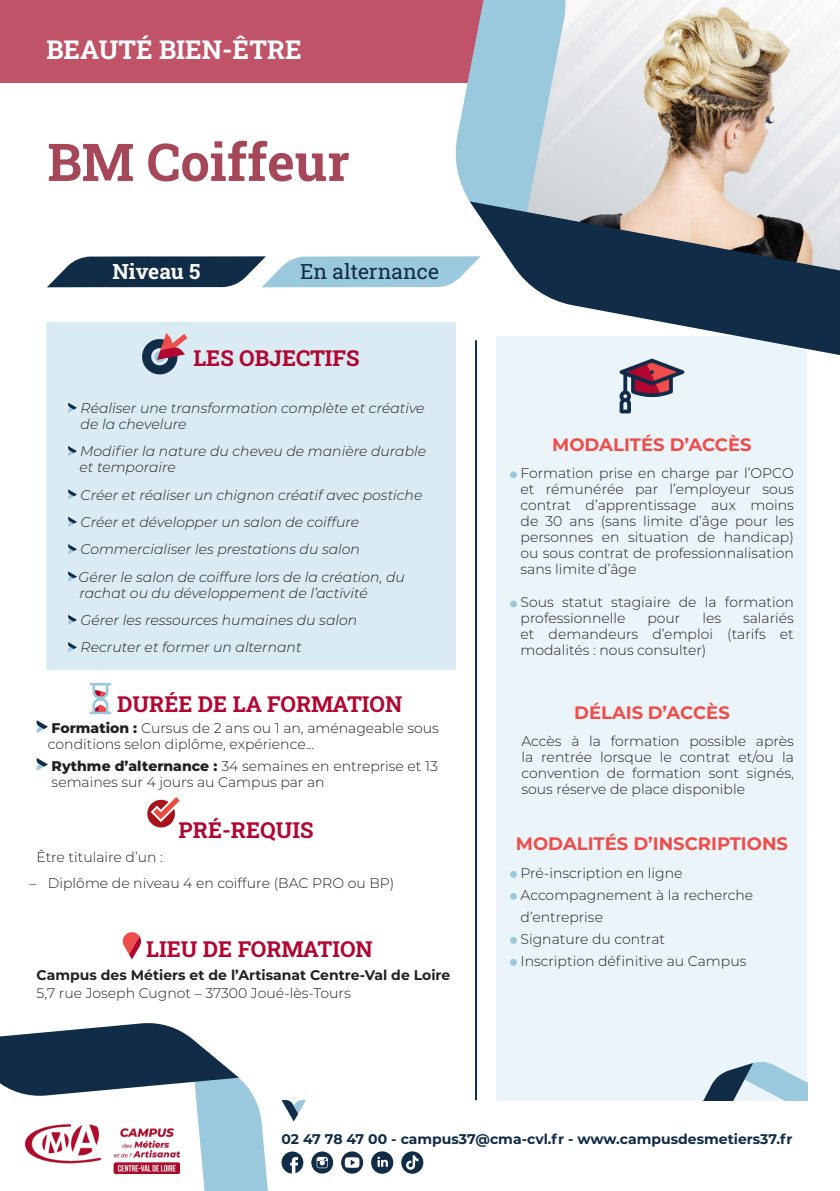
<style>
.page{position:relative;width:840px;height:1191px;background:#fff}
.page>*{position:absolute;margin:0;border:0;box-sizing:border-box;transform-origin:0 0}
.TITRES{font:700 52px "Roboto Slab";color:#a64659}
.TITRES-2{font:700 26px "Roboto Slab";color:#fff}
.TITRES-3{font:700 22px "Roboto Slab";color:#b00630}
.TXT_COURANT{font:700 22px "Roboto Slab";color:#b00630}
.TITRES-4{font:21px "Roboto Slab";color:#102c47}
.TITRES-5{font:700 21px "Roboto Slab";color:#fff}
.TXT_COURANT-2{font:700 18px "Montserrat";color:#ef4d4b}
.TXT_COURANT-3{font:300 14px/16px "Montserrat";color:#231f20}
.TXT_COURANT-4{font:italic 300 14px/16px "Montserrat";color:#231f20}
.Mini_titre{font:700 14px "Montserrat";color:#102c47}
.TXT_COURANT-5{font:700 14px "Montserrat";color:#231f20}
.s1{font-weight:800}
</style>
<div class="page">
<div style="left:496px;top:336px;width:310px;height:764px;background:#ebf4f8"></div>
<svg style="left:90px;top:683px;width:21px;height:31px"></svg>
<svg style="left:37px;top:720px;width:11px;height:13px"></svg>
<svg style="left:37px;top:758px;width:11px;height:13px"></svg>
<svg style="left:123px;top:932px;width:18px;height:27px"></svg>
<hr style="left:475px;top:340px;width:2px;height:760px;background:#102c47">
<svg style="left:619px;top:400px;width:12px;height:13px"></svg>
<div style="left:510px;top:471px;width:6px;height:7px;background:#9ac8dd;border-radius:50%"></div>
<div style="left:510px;top:600px;width:6px;height:7px;background:#9ac8dd;border-radius:50%"></div>
<svg style="left:510px;top:871px;width:6px;height:6px"></svg>
<svg style="left:510px;top:893px;width:6px;height:6px"></svg>
<svg style="left:510px;top:937px;width:6px;height:6px"></svg>
<svg style="left:510px;top:959px;width:6px;height:6px"></svg>
<div style="left:46px;top:322px;width:409px;height:347px;background:#dbebf3"></div>
<svg style="left:341px;top:1151px;width:22px;height:22px"></svg>
<svg style="left:371px;top:1151px;width:22px;height:22px"></svg>
<svg style="left:0;top:1023px;width:333px;height:168px"></svg>
<svg style="left:401px;top:1151px;width:22px;height:22px"></svg>
<img style="left:25px;top:1124px;width:154px;height:49px">
<div style="left:0;top:0;width:498px;height:83px;background:#c15368"></div>
<img style="left:568px;top:0;width:271px;height:201px">
<svg style="left:703px;top:1062px;width:103px;height:38px"></svg>
<svg style="left:142px;top:333px;width:45px;height:42px"></svg>
<svg style="left:68px;top:402px;width:9px;height:11px"></svg>
<svg style="left:68px;top:446px;width:9px;height:10px"></svg>
<svg style="left:68px;top:489px;width:9px;height:10px"></svg>
<svg style="left:68px;top:516px;width:9px;height:11px"></svg>
<svg style="left:68px;top:544px;width:9px;height:10px"></svg>
<svg style="left:68px;top:571px;width:9px;height:10px"></svg>
<svg style="left:68px;top:615px;width:9px;height:10px"></svg>
<svg style="left:68px;top:642px;width:9px;height:10px"></svg>
<svg style="left:147px;top:797px;width:32px;height:30px"></svg>
<svg style="left:47px;top:0;width:521px;height:287px"></svg>
<svg style="left:469px;top:201px;width:370px;height:199px"></svg>
<p class="TITRES-2" style="left:46px;top:32px;width:256px">BEAUTÉ BIEN-ÊTRE</p>
<p class="TITRES" style="left:47px;top:126px;width:303px">BM Coiffeur</p>
<p class="TITRES-5" style="left:112px;top:257px;width:89px">Niveau 5</p>
<p class="TITRES-4" style="left:300px;top:257px;width:140px">En alternance</p>
<p class="TITRES-3" style="left:193px;top:343px;width:168px">LES OBJECTIFS</p>
<p class="TXT_COURANT-4" style="left:81px;top:399px;width:345px">Réaliser une transformation complète et créative de la chevelure</p>
<p class="TXT_COURANT-4" style="left:79px;top:443px;width:348px">Modifier la nature du cheveu de manière durable et temporaire</p>
<p class="TXT_COURANT-4" style="left:81px;top:486px;width:343px">Créer et réaliser un chignon créatif avec postiche</p>
<p class="TXT_COURANT-4" style="left:81px;top:513px;width:280px">Créer et développer un salon de coiffure</p>
<p class="TXT_COURANT-4" style="left:81px;top:541px;width:281px">Commercialiser les prestations du salon</p>
<p class="TXT_COURANT-4" style="left:79px;top:568px;width:328px">Gérer le salon de coiffure lors de la création, du rachat ou du développement de l’activité</p>
<p class="TXT_COURANT-4" style="left:81px;top:611px;width:278px">Gérer les ressources humaines du salon</p>
<p class="TXT_COURANT-4" style="left:81px;top:639px;width:222px">Recruter et former un alternant</p>
<p class="TITRES-3" style="left:117px;top:688px;width:286px">DURÉE DE LA FORMATION</p>
<p class="TXT_COURANT-3" style="left:48px;top:720px;width:392px"><span class="s1">Formation :</span> Cursus de 2 ans ou 1 an, aménageable sous conditions selon diplôme, expérience...</p>
<p class="TXT_COURANT-3" style="left:52px;top:757px;width:387px"><span class="s1">Rythme d’alternance :</span> 34 semaines en entreprise et 13 semaines sur 4 jours au Campus par an</p>
<p class="TITRES-3" style="left:178px;top:815px;width:136px">PRÉ-REQUIS</p>
<p class="TXT_COURANT-3" style="left:37px;top:848px;width:128px">Être titulaire d’un :</p>
<p class="TXT_COURANT-3" style="left:29px;top:874px;width:366px">– Diplôme de niveau 4 en coiffure (BAC PRO ou BP)</p>
<p class="TXT_COURANT" style="left:146px;top:933px;width:228px">LIEU DE FORMATION</p>
<p class="TXT_COURANT-5" style="left:37px;top:965px;width:415px">Campus des Métiers et de l’Artisanat Centre-Val de Loire</p>
<p class="TXT_COURANT-3" style="left:37px;top:985px;width:315px">5,7 rue Joseph Cugnot – 37300 Joué-lès-Tours</p>
<p class="TXT_COURANT-2" style="left:552px;top:431px;width:201px">MODALITÉS D’ACCÈS</p>
<p class="TXT_COURANT-3" style="left:520px;top:465px;width:275px;text-align:justify">Formation prise en charge par l’OPCO et rémunérée par l’employeur sous contrat d’apprentissage aux moins de 30 ans (sans limite d’âge pour les personnes en situation de handicap) ou sous contrat de professionnalisation sans limite d’âge</p>
<p class="TXT_COURANT-3" style="left:520px;top:594px;width:275px">Sous statut stagiaire de la formation professionnelle</p>
<p class="TXT_COURANT-3" style="left:520px;top:610px;width:275px;text-align:justify;text-indent:222px">salariés et demandeurs d’emploi (tarifs et modalités : nous consulter)</p>
<p class="TXT_COURANT-3" style="left:647px;top:610px;width:35px">pour</p>
<p class="TXT_COURANT-3" style="left:702px;top:610px;width:20px">les</p>
<p class="TXT_COURANT-2" style="left:574px;top:699px;width:157px">DÉLAIS D’ACCÈS</p>
<p class="TXT_COURANT-3" style="left:521px;top:732px;width:274px;text-align:justify">Accès à la formation possible après la rentrée lorsque le contrat et/ou la convention de formation sont signés, sous réserve de place disponible</p>
<p class="TXT_COURANT-2" style="left:515px;top:830px;width:273px">MODALITÉS D’INSCRIPTIONS</p>
<p class="TXT_COURANT-3" style="left:520px;top:864px;width:163px">Pré-inscription en ligne</p>
<p class="TXT_COURANT-3" style="left:520px;top:883px;width:234px;line-height:22px">Accompagnement à la recherche d’entreprise</p>
<p class="TXT_COURANT-3" style="left:520px;top:930px;width:146px">Signature du contrat</p>
<p class="TXT_COURANT-3" style="left:520px;top:952px;width:227px">Inscription définitive au Campus</p>
<p class="Mini_titre" style="left:281px;top:1129px;width:512px">02 47 78 47 00 - campus37@cma-cvl.fr - www.campusdesmetiers37.fr</p>
</div>
